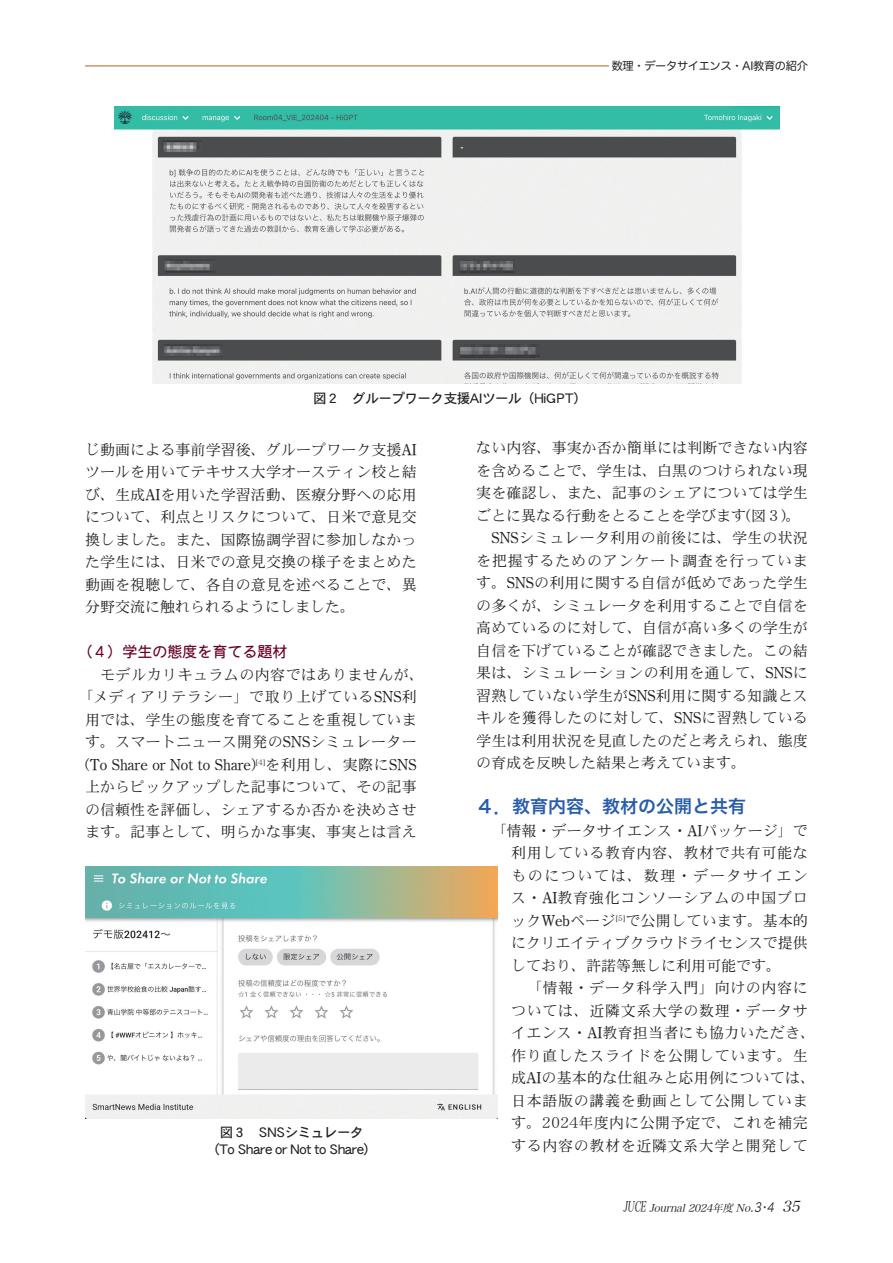
<style>
.page{position:relative;width:893px;height:1263px;background:#fff}
.page>*{position:absolute;margin:0;border:0;box-sizing:border-box;transform-origin:0 0}
.t1{font:18px "Hira Kaku Pro W6";color:#275caa}
.t2{font:15px/22.5px "DFHS Mincho W3 MP RKSJ H";letter-spacing:.005em;color:#231f20;text-align:justify}
.t3{font:15px/22.5px "DFHS Mincho W3 MP RKSJ H";letter-spacing:.045em;color:#231f20;text-align:center}
.t4{font:15px "Century Oldstyle Roman";color:#231f20}
.t5{font:15px "DFHS Mincho W3 MP RKSJ H";letter-spacing:.04em;color:#231f20}
.t6{font:15px "DFHS Mincho W3 MP RKSJ H";letter-spacing:.055em;color:#231f20}
.t7{font:15px "DFHS Mincho W3 MP RKSJ H";letter-spacing:.03em;color:#231f20}
.t8{font:15px "DFHS Maru Gothic W4 MP RKSJ H";color:#6a0323}
.t9{font:13.5px/16.5px "Heisei Kaku Gothic W5";letter-spacing:-.035em;color:#231f20;text-align:center}
.t10{font:11.25px "Hira Maru Pro W4";letter-spacing:-.035em;color:#231f20}
.t11{font:italic 10.5px "Hira Min Pro W3";color:#231f20}
.s1{font-family:"Century Oldstyle Roman"}
.s2{font-family:"DFHS Mincho W3 MP RKSJ H"}
.s3{font-style:normal;font-size:14.4px}
.s4{font-family:"Hira Kaku Pro W3";font-size:12.6px}
.s5{font-size:15px}
</style>
<div class="page">
<hr style="left:85px;top:66px;width:723px;height:1px;background:#a96520">
<div style="left:610px;top:60px;width:198px;height:14px;background:#fff"></div>
<img style="left:115px;top:106px;width:664px;height:277px">
<img style="left:85px;top:866px;width:413px;height:253px">
<p class="t10" style="left:612px;top:56px;width:198px">数理・データサイエンス・AI教育の紹介</p>
<p class="t9" style="left:313px;top:390px;width:275px">図２ グループワーク支援AIツール（HiGPT）</p>
<p class="t2" style="left:85px;top:438px;width:333px">じ動画による事前学習後、グループワーク支援<span class="s1">AI</span>ツールを用いてテキサス大学オースティン校と結び、生成<span class="s1">AI</span>を用いた学習活動、医療分野への応用について、利点とリスクについて、日米で意見交換しました。また、国際協調学習に参加しなかった学生には、日米での意見交換の様子をまとめた動画を視聴して、各自の意見を述べることで、異分野交流に触れられるようにしました。</p>
<p class="t8" style="left:78px;top:644px;width:212px">（４）学生の態度を育てる題材</p>
<p class="t7" style="left:100px;top:667px;width:325px">モデルカリキュラムの内容ではありませんが、</p>
<p class="t5" style="left:78px;top:689px;width:340px">「メディアリテラシー」で取り上げている<span class="s1">SNS</span>利</p>
<p class="t2" style="left:85px;top:708px;width:333px">用では、学生の態度を育てることを重視していま</p>
<p class="t2" style="left:85px;top:730px;width:333px">す。スマートニュース開発の<span class="s1">SNS</span>シミュレーター</p>
<p class="t4" style="left:85px;top:755px;width:333px"><span class="s2">(</span>To Share or Not to Share<span class="s2">)</span><sup>[</sup><sup>4</sup><sup>]</sup><span class="s2">を利用し、実際に</span>SNS</p>
<p class="t2" style="left:85px;top:775px;width:333px">上からピックアップした記事について、その記事の信頼性を評価し、シェアするか否かを決めさせます。記事として、明らかな事実、事実とは言え</p>
<p class="t2" style="left:476px;top:436px;width:333px">ない内容、事実か否か簡単には判断できない内容</p>
<p class="t2" style="left:476px;top:459px;width:333px">を含めることで、学生は、白黒のつけられない現</p>
<p class="t2" style="left:476px;top:481px;width:333px">実を確認し、また、記事のシェアについては学生</p>
<p class="t2" style="left:476px;top:504px;width:326px">ごとに異なる行動をとることを学びます(図３)。</p>
<p class="t2" style="left:491px;top:526px;width:318px"><span class="s1">SNS</span>シミュレータ利用の前後には、学生の状況</p>
<p class="t6" style="left:476px;top:553px;width:333px">を把握するためのアンケート調査を行っていま</p>
<p class="t2" style="left:476px;top:571px;width:333px">す。<span class="s1">SNS</span>の利用に関する自信が低めであった学生</p>
<p class="t2" style="left:476px;top:594px;width:333px">の多くが、シミュレータを利用することで自信を</p>
<p class="t2" style="left:476px;top:616px;width:333px">高めているのに対して、自信が高い多くの学生が</p>
<p class="t2" style="left:476px;top:639px;width:333px">自信を下げていることが確認できました。この結</p>
<p class="t2" style="left:476px;top:661px;width:333px">果は、シミュレーションの利用を通して、<span class="s1">SNS</span>に</p>
<p class="t2" style="left:476px;top:684px;width:333px">習熟していない学生が<span class="s1">SNS</span>利用に関する知識とス</p>
<p class="t2" style="left:476px;top:706px;width:333px">キルを獲得したのに対して、<span class="s1">SNS</span>に習熟している</p>
<p class="t2" style="left:476px;top:729px;width:333px">学生は利用状況を見直したのだと考えられ、態度</p>
<p class="t2" style="left:476px;top:751px;width:271px">の育成を反映した結果と考えています。</p>
<p class="t1" style="left:476px;top:790px;width:271px">４．教育内容、教材の公開と共有</p>
<p class="t2" style="left:511px;top:819px;width:298px;text-indent:-20px">「情報・データサイエンス・<span class="s1">AI</span>パッケージ」で利用している教育内容、教材で共有可能なものについては、数理・データサイエンス・<span class="s1">AI</span>教育強化コンソーシアムの中国ブロック<span class="s1">Web</span>ページ<sup>[</sup><sup>5</sup><sup>]</sup>で公開しています。基本的にクリエイティブクラウドライセンスで提供しており、許諾等無しに利用可能です。</p>
<p class="t3" style="left:511px;top:976px;width:306px">「情報・データ科学入門」向けの内容に<br>ついては、近隣文系大学の数理・データサイエンス・<span class="s1">AI</span>教育担当者にも協力いただき、作り直したスライドを公開しています。生成<span class="s1">AI</span>の基本的な仕組みと応用例については、日本語版の講義を動画として公開しています。2024年度内に公開予定で、これを補完する内容の教材を近隣文系大学と開発して</p>
<p class="t9" style="left:215px;top:1124px;width:155px">図３ SNSシミュレータ(To Share or Not to Share)</p>
<p class="t11" style="left:623px;top:1199px;width:183px"><span class="s3">JUCE</span> Journal 2024年度 No.<span class="s4">3・4</span> <span class="s5">35</span></p>
</div>
